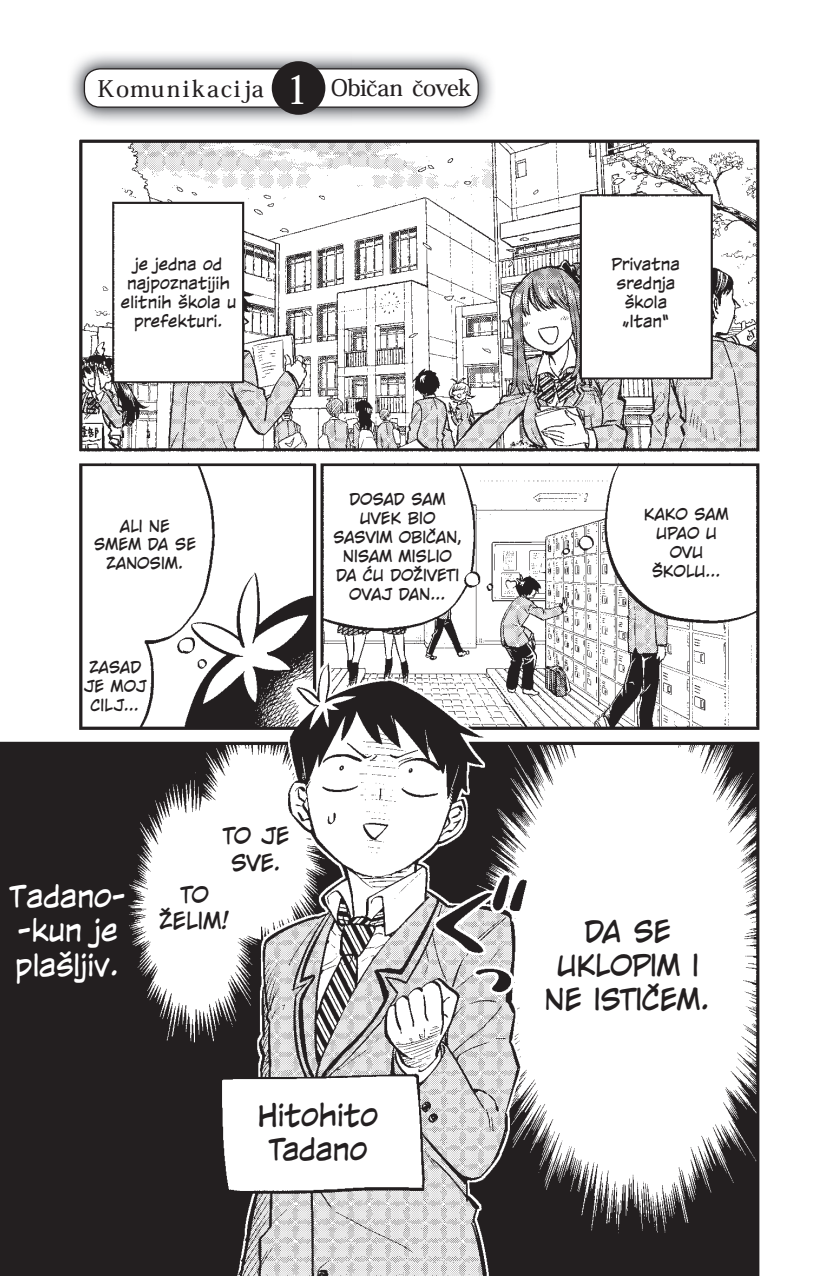
<style>
.page{position:relative;width:830px;height:1276px;background:#fff}
.page>*{position:absolute;margin:0;border:0;box-sizing:border-box;transform-origin:0 0}
.t1{font:28.57px/34.2px "CC Wild Words Lower B";letter-spacing:-.01em;color:#231f20;text-align:center}
.t2{font:28.57px/34.2px "CC Wild Words Lower B";color:#fff}
.t3{font:23.85px "Heisei Min Std W5";letter-spacing:.045em;color:#231f20}
.t4{font:22.05px/26.6px "CC Wild Words Lower B";letter-spacing:-.02em;color:#231f20;text-align:center}
.t5{font:15.75px/18.9px "CC Wild Words Lower B";color:#231f20;text-align:center}
.s1{font-size:41.4px;color:#fff}
</style>
<div class="page">
<img style="left:0;top:139px;width:760px;height:1136px">
<img style="left:70px;top:54px;width:423px;height:68px">
<div style="left:84px;top:69px;width:394px;height:38px;background:#fff;border-radius:16px"></div>
<div style="left:84px;top:68px;width:394px;height:40px;border:1px solid #231f20;border-radius:16px"></div>
<div style="left:271px;top:61px;width:54px;height:54px;background:#231f20;border-radius:50%"></div>
<h2 class="t3" style="left:97px;top:73px;width:374px">Komunikacija <span class="s1">1</span> Običan čovek</h2>
<p class="t5" style="left:121px;top:255px;width:117px">je jedna od najpoznatijih elitnih škola u prefekturi.</p>
<p class="t5" style="left:94px;top:516px;width:104px">ALI NE<br>SMEM DA SE<br>ZANOSIM.</p>
<p class="t5" style="left:83px;top:658px;width:65px">ZASAD<br>JE MOJ<br>CILJ...</p>
<p class="t5" style="left:333px;top:490px;width:130px">DOSAD SAM<br>UVEK BIO<br>SASVIM OBIČAN,<br>NISAM MISLIO<br>DA ĆU DOŽIVETI<br>OVAJ DAN...</p>
<h1 class="t2" style="left:9px;top:879px;width:118px">Tadano--kun je plašljiv.</h1>
<h3 class="t4" style="left:222px;top:822px;width:69px">TO JE<br>SVE.</h3>
<h3 class="t4" style="left:159px;top:881px;width:73px">TO<br>ŽELIM!</h3>
<h1 class="t1" style="left:258px;top:1098px;width:121px">Hitohito<br>Tadano</h1>
<p class="t5" style="left:611px;top:255px;width:69px">Privatna srednja škola „Itan“</p>
<p class="t5" style="left:643px;top:504px;width:86px">KAKO SAM<br>UPAO U<br>OVU<br>ŠKOLU...</p>
<h1 class="t1" style="left:544px;top:914px;width:167px">DA SE<br>UKLOPIM I<br>NE ISTIČEM.</h1>
</div>
